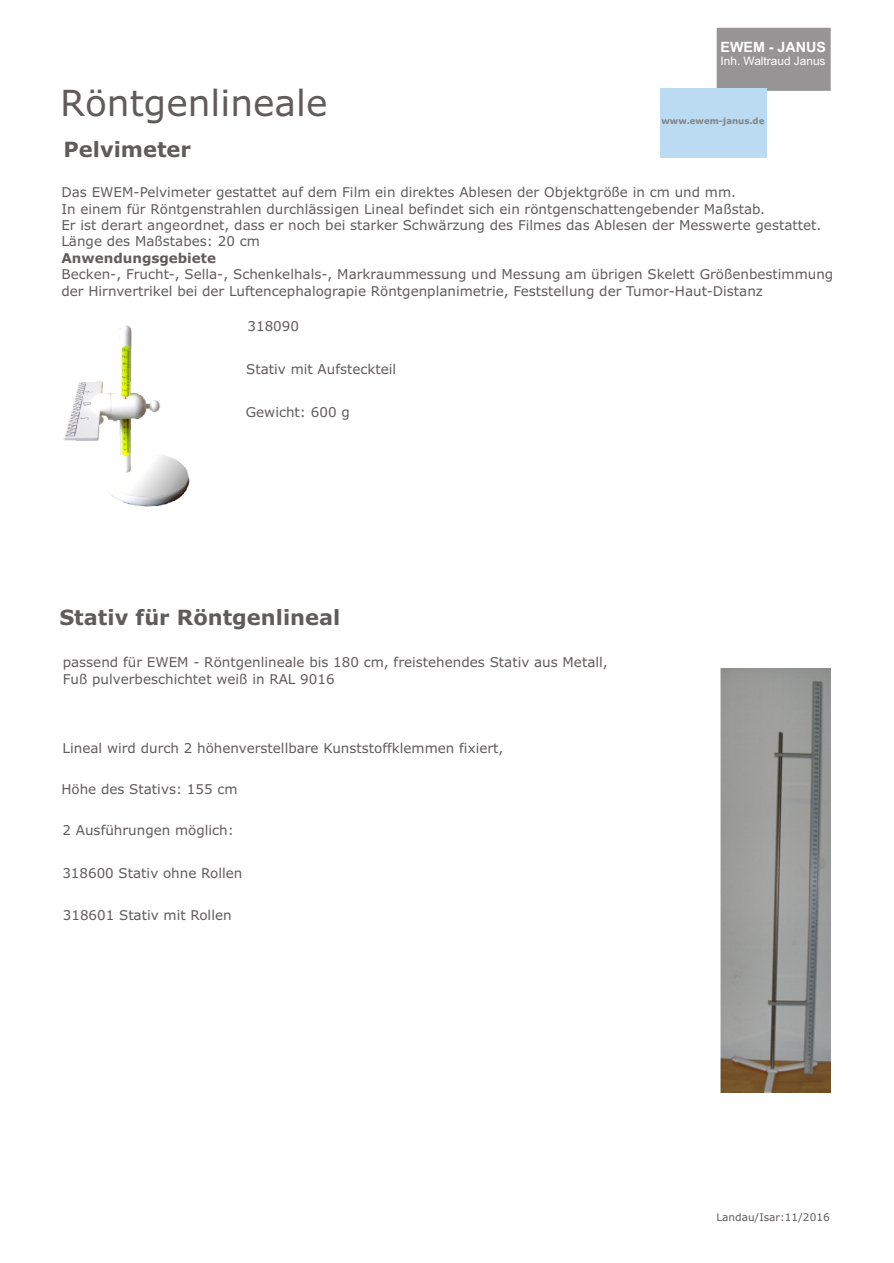
<style>
.page{position:relative;width:894px;height:1263px;background:#fff}
.page>*{position:absolute;margin:0;border:0;box-sizing:border-box;transform-origin:0 0}
.t1{font:36px "Verdana";color:#615c5c}
.t2{font:700 21px "Verdana";color:#615c5c}
.t3{font:700 14.1px "Arial";color:#fff}
.t4{font:13.5px/16.4px "Verdana";color:#615c5c}
.t5{font:700 13.5px "Verdana";color:#615c5c}
.t6{font:11.7px "Arial";color:#fff}
.t7{font:10.5px "Verdana";color:#615c5c}
.t8{font:700 8.55px "Verdana";color:#828282}
</style>
<div class="page">
<div style="left:717px;top:28px;width:114px;height:63px;background:#969494;border:3px solid #969494"></div>
<div style="left:660px;top:89px;width:107px;height:69px;background:#badbf2"></div>
<img style="left:63px;top:326px;width:127px;height:180px">
<img style="left:721px;top:669px;width:109px;height:424px">
<h1 class="t1" style="left:60px;top:88px;width:269px">Röntgenlineale</h1>
<p class="t3" style="left:721px;top:41px;width:107px">EWEM - JANUS</p>
<p class="t6" style="left:721px;top:57px;width:106px">Inh. Waltraud Janus</p>
<p class="t8" style="left:661px;top:117px;width:104px">www.ewem-janus.de</p>
<h2 class="t2" style="left:64px;top:141px;width:129px">Pelvimeter</h2>
<p class="t4" style="left:61px;top:185px;width:761px">Das EWEM-Pelvimeter gestattet auf dem Film ein direktes Ablesen der Objektgröße in cm und mm.<br>In einem für Röntgenstrahlen durchlässigen Lineal befindet sich ein röntgenschattengebender Maßstab.<br>Er ist derart angeordnet, dass er noch bei starker Schwärzung des Filmes das Ablesen der Messwerte gestattet.<br>Länge des Maßstabes: 20 cm</p>
<p class="t5" style="left:61px;top:253px;width:156px">Anwendungsgebiete</p>
<p class="t4" style="left:61px;top:267px;width:773px">Becken-, Frucht-, Sella-, Schenkelhals-, Markraummessung und Messung am übrigen Skelett Größenbestimmung der Hirnvertrikel bei der Luftencephalograpie Röntgenplanimetrie, Feststellung der Tumor-Haut-Distanz</p>
<p class="t4" style="left:248px;top:319px;width:53px">318090</p>
<p class="t4" style="left:246px;top:362px;width:152px">Stativ mit Aufsteckteil</p>
<p class="t4" style="left:246px;top:405px;width:105px">Gewicht: 600 g</p>
<h2 class="t2" style="left:59px;top:609px;width:282px">Stativ für Röntgenlineal</h2>
<p class="t4" style="left:63px;top:656px;width:547px">passend für EWEM - Röntgenlineale bis 180 cm, freistehendes Stativ aus Metall,<br>Fuß pulverbeschichtet weiß in RAL 9016</p>
<p class="t4" style="left:63px;top:742px;width:442px">Lineal wird durch 2 höhenverstellbare Kunststoffklemmen fixiert,</p>
<p class="t4" style="left:61px;top:782px;width:178px">Höhe des Stativs: 155 cm</p>
<p class="t4" style="left:63px;top:823px;width:173px">2 Ausführungen möglich:</p>
<p class="t4" style="left:62px;top:866px;width:181px">318600 Stativ ohne Rollen</p>
<p class="t4" style="left:63px;top:908px;width:170px">318601 Stativ mit Rollen</p>
<p class="t7" style="left:716px;top:1213px;width:115px">Landau/Isar:11/2016</p>
</div>
